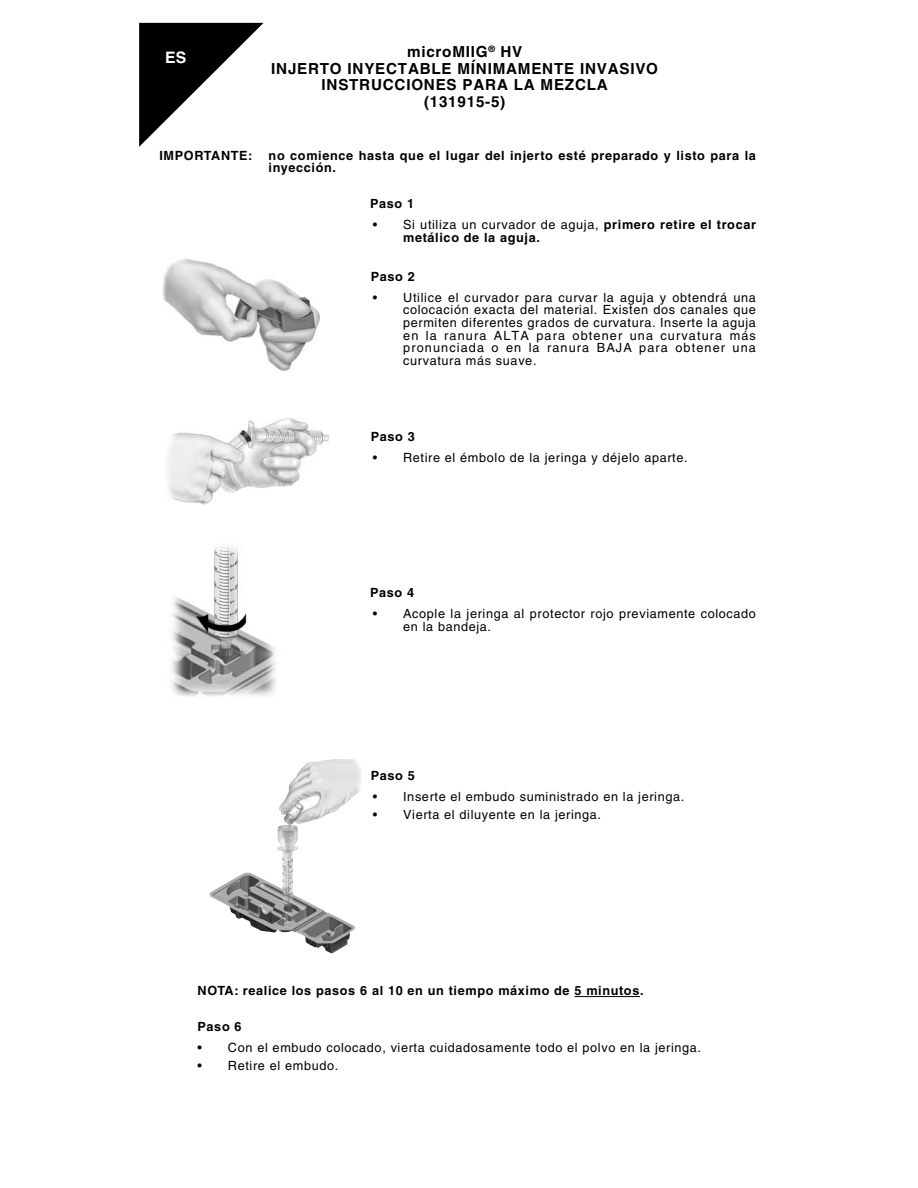
<style>
.page{position:relative;width:918px;height:1188px;background:#fff}
.page>*{position:absolute;margin:0;border:0;box-sizing:border-box;transform-origin:0 0}
.t1{font:700 15.75px "Helvetica";color:#fff}
.t2{font:700 15.3px/16.5px "Helvetica";letter-spacing:.05em;color:#000;text-align:center}
.t3{font:12.75px/12.8px "Helvetica";letter-spacing:.05em;color:#000;text-align:justify}
.t4{font:700 12.75px/12.8px "Helvetica";letter-spacing:.05em;color:#000}
.s1{font-weight:400}
</style>
<div class="page">
<hr style="left:575px;top:996px;width:65px;height:1px;background:#000">
<img style="left:162px;top:258px;width:157px;height:113px">
<img style="left:168px;top:418px;width:161px;height:87px">
<img style="left:172px;top:544px;width:105px;height:153px">
<img style="left:291px;top:759px;width:70px;height:166px">
<svg style="left:139px;top:23px;width:125px;height:124px"></svg>
<p class="t1" style="left:165px;top:50px;width:23px">ES</p>
<p class="t2" style="left:271px;top:45px;width:388px">microMIIG<sup>®</sup> HV<br>INJERTO INYECTABLE MÍNIMAMENTE INVASIVO<br>INSTRUCCIONES PARA LA MEZCLA<br>(131915-5)</p>
<p class="t4" style="left:159px;top:150px;width:95px">IMPORTANTE:</p>
<p class="t4" style="left:269px;top:150px;width:489px">no comience hasta que el lugar del injerto esté preparado y listo para la inyección.</p>
<p class="t4" style="left:370px;top:198px;width:46px">Paso 1</p>
<p class="t4" style="left:403px;top:219px;width:354px;text-indent:-30px"><span class="s1">• Si utiliza un curvador de aguja,</span> primero retire el trocar metálico de la aguja.</p>
<p class="t4" style="left:371px;top:271px;width:46px">Paso 2</p>
<p class="t3" style="left:403px;top:292px;width:354px;text-indent:-30px">• Utilice el curvador para curvar la aguja y obtendrá una colocación exacta del material. Existen dos canales que permiten diferentes grados de curvatura. Inserte la aguja en la ranura ALTA para obtener una curvatura más pronunciada o en la ranura BAJA para obtener una curvatura más suave.</p>
<p class="t4" style="left:371px;top:431px;width:46px">Paso 3</p>
<p class="t3" style="left:373px;top:452px;width:317px">• Retire el émbolo de la jeringa y déjelo aparte.</p>
<p class="t4" style="left:370px;top:587px;width:46px">Paso 4</p>
<p class="t3" style="left:403px;top:608px;width:354px;text-indent:-30px">• Acople la jeringa al protector rojo previamente colocado en la bandeja.</p>
<p class="t4" style="left:371px;top:770px;width:46px">Paso 5</p>
<p class="t3" style="left:373px;top:791px;width:313px">• Inserte el embudo suministrado en la jeringa.</p>
<p class="t3" style="left:373px;top:809px;width:230px">• Vierta el diluyente en la jeringa.</p>
<p class="t4" style="left:198px;top:985px;width:448px">NOTA: realice los pasos 6 al 10 en un tiempo máximo de 5 minutos.</p>
<p class="t4" style="left:198px;top:1021px;width:46px">Paso 6</p>
<p class="t3" style="left:198px;top:1042px;width:505px">• Con el embudo colocado, vierta cuidadosamente todo el polvo en la jeringa.</p>
<p class="t3" style="left:198px;top:1060px;width:142px">• Retire el embudo.</p>
</div>
